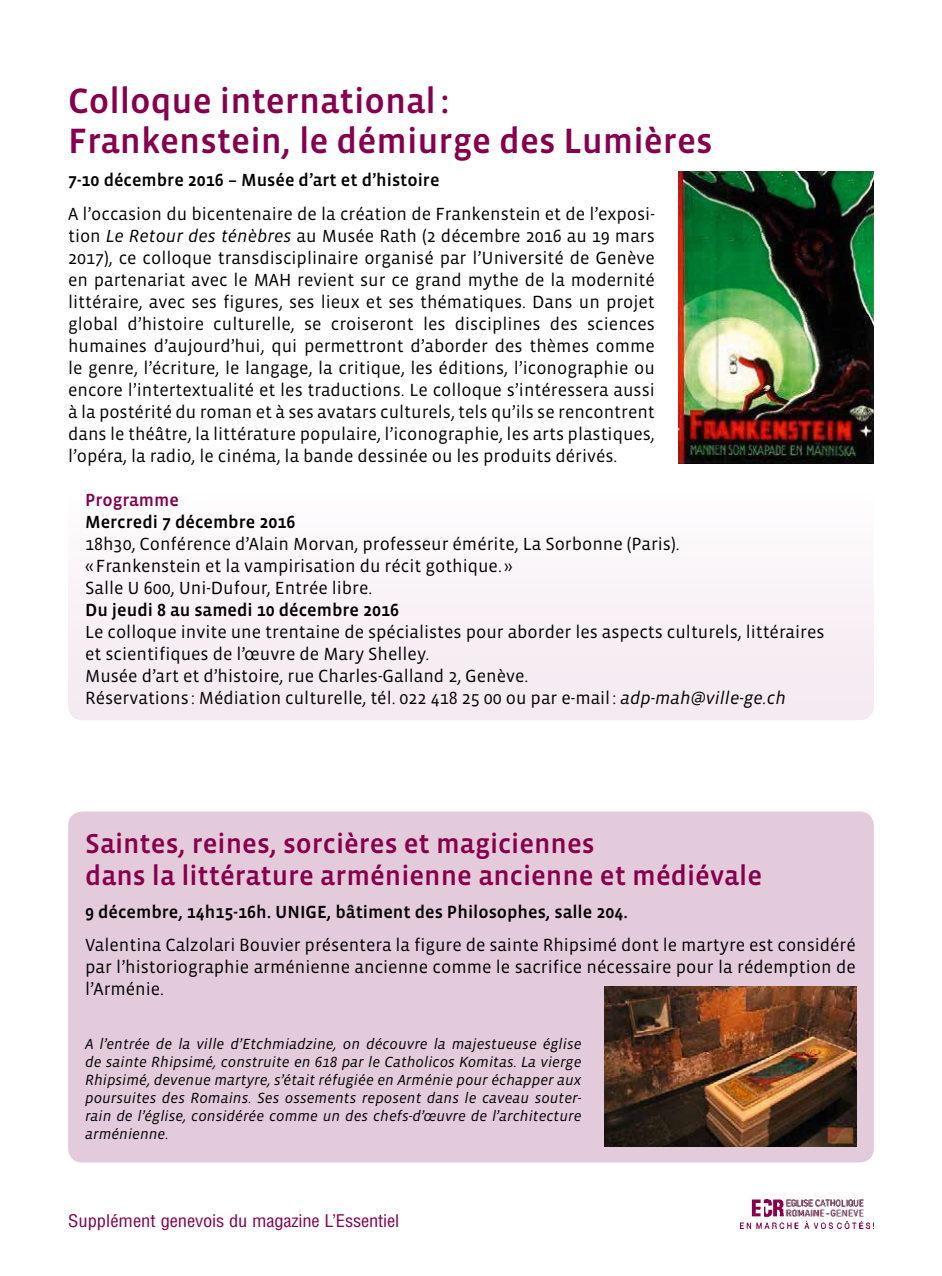
<style>
.page{position:relative;width:942px;height:1276px;background:#fff}
.page>*{position:absolute;margin:0;border:0;box-sizing:border-box;transform-origin:0 0}
.t1{font:36px/40px "Vista Sans Med";color:#86004d}
.t2{font:28px/32px "Vista Sans Med";color:#86004d}
.t3{font:18px/22px "Vista Sans";color:#000;text-align:justify}
.t4{font:18px "Vista Sans Med";color:#000}
.t5{font:18px "Vista Sans Med";color:#86004d}
.t6{font:condensed 17px "Helvetica";letter-spacing:-.01em;color:#86004d;scale:1.09 1}
.t7{font:italic 15px/18px "Vista Sans";color:#000;text-align:justify}
.s1{font-style:italic}
</style>
<div class="page">
<div style="left:68px;top:578px;width:805px;height:142px;background:#f6eef3"></div>
<img style="left:751px;top:1199px;width:33px;height:18px">
<img style="left:785px;top:1199px;width:79px;height:18px">
<img style="left:740px;top:1220px;width:131px;height:8px">
<img style="left:678px;top:172px;width:194px;height:291px">
<div style="left:68px;top:811px;width:805px;height:351px;background:#e4cbdb;border-radius:14px"></div>
<img style="left:604px;top:986px;width:252px;height:161px">
<h1 class="t1" style="left:68px;top:82px;width:645px">Colloque international:<br>Frankenstein, le démiurge des Lumières</h1>
<p class="t4" style="left:68px;top:171px;width:373px">7-10 décembre 2016 – Musée d’art et d’histoire</p>
<p class="t3" style="left:68px;top:203px;width:588px">A l’occasion du bicentenaire de la création de Frankenstein et de l’exposi&shy;tion <span class="s1">Le Retour des ténèbres</span> au Musée Rath (2 décembre 2016 au 19 mars 2017), ce colloque transdisciplinaire organisé par l’Université de Genève en partenariat avec le MAH revient sur ce grand mythe de la modernité littéraire, avec ses figures, ses lieux et ses thématiques. Dans un projet global d’histoire culturelle, se croiseront les disciplines des sciences humaines d’aujourd’hui, qui permettront d’aborder des thèmes comme le genre, l’écriture, le langage, la critique, les éditions, l’iconographie ou encore l’intertextualité et les traductions. Le colloque s’intéressera aussi à la postérité du roman et à ses avatars culturels, tels qu’ils se rencontrent dans le théâtre, la littérature populaire, l’iconographie, les arts plastiques, l’opéra, la radio, le cinéma, la bande dessinée ou les produits dérivés.</p>
<p class="t5" style="left:85px;top:491px;width:95px">Programme</p>
<p class="t4" style="left:85px;top:513px;width:212px">Mercredi 7 décembre 2016</p>
<p class="t3" style="left:85px;top:533px;width:595px;text-align:left">18h30, Conférence d’Alain Morvan, professeur émérite, La Sorbonne (Paris). «Frankenstein et la vampirisation du récit gothique. »<br>Salle U 600, Uni-Dufour, Entrée libre.</p>
<p class="t4" style="left:85px;top:601px;width:315px">Du jeudi 8 au samedi 10 décembre 2016</p>
<p class="t3" style="left:85px;top:621px;width:740px;text-align:left">Le colloque invite une trentaine de spécialistes pour aborder les aspects culturels, littéraires et scientifiques de l’œuvre de Mary Shelley.<br>Musée d’art et d’histoire, rue Charles-Galland 2, Genève.<br>Réservations : Médiation culturelle, tél. 022 418 25 00 ou par e-mail: <span class="s1">adp-mah@ville-ge.ch</span></p>
<h2 class="t2" style="left:85px;top:827px;width:678px">Saintes, reines, sorcières et magiciennes<br>dans la littérature arménienne ancienne et médiévale</h2>
<p class="t4" style="left:85px;top:902px;width:544px">9 décembre, 14h15-16h. UNIGE, bâtiment des Philosophes, salle 204.</p>
<p class="t3" style="left:85px;top:934px;width:772px">Valentina Calzolari Bouvier présentera la figure de sainte Rhipsimé dont le martyre est considéré par l’historiographie arménienne ancienne comme le sacrifice nécessaire pour la rédemption de l’Arménie.</p>
<p class="t7" style="left:85px;top:1035px;width:497px">A l’entrée de la ville d’Etchmiadzine, on découvre la majestueuse église de sainte Rhipsimé, construite en 618 par le Catholicos Komitas. La vierge Rhipsimé, devenue martyre, s’était réfugiée en Arménie pour échapper aux poursuites des Romains. Ses ossements reposent dans le caveau souter&shy;rain de l’église, considérée comme un des chefs-d’œuvre de l’architecture arménienne.</p>
<p class="t6" style="left:68px;top:1210px;width:305px">Supplément genevois du magazine L’Essentiel</p>
</div>
